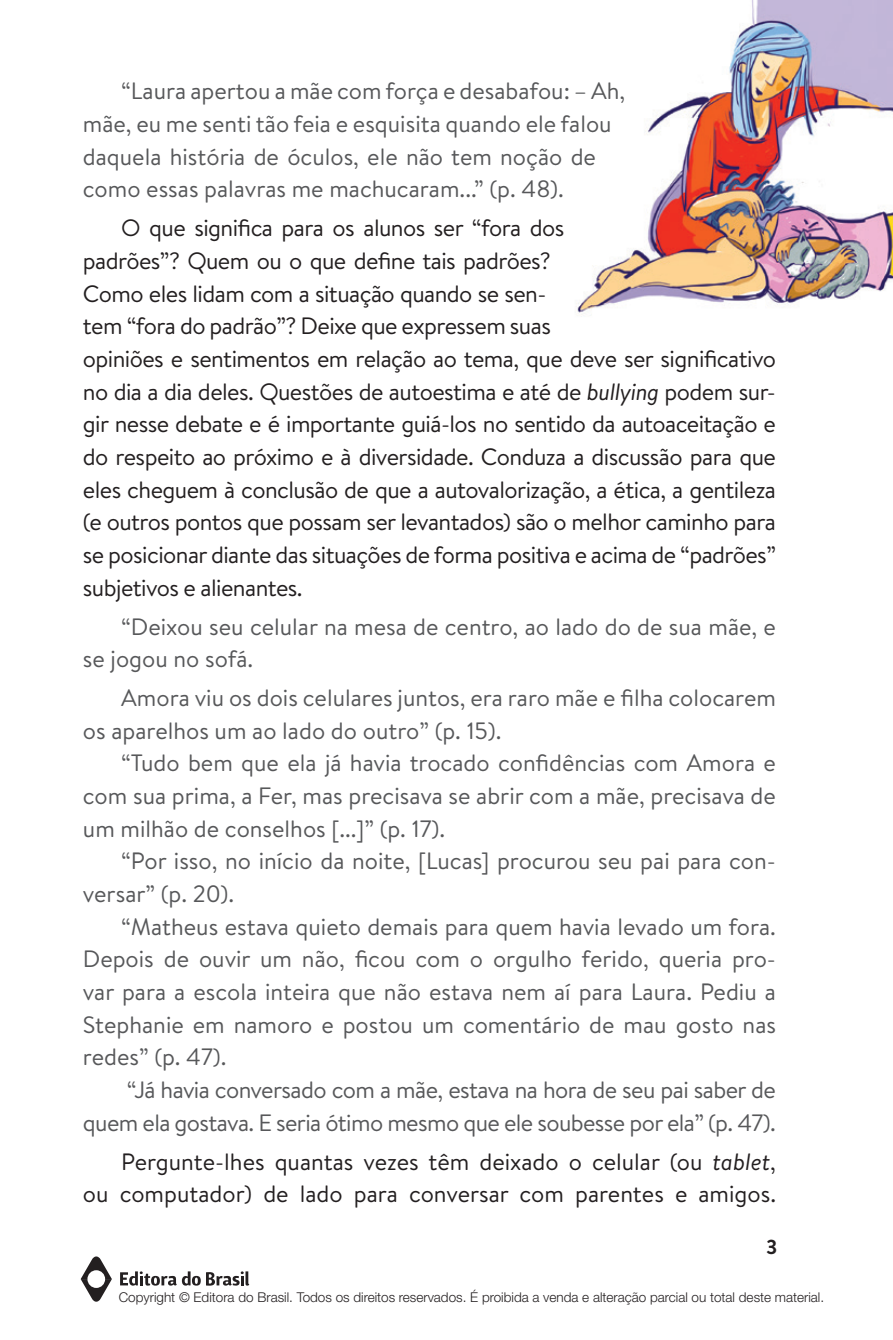
<style>
.page{position:relative;width:893px;height:1340px;background:#fff}
.page>*{position:absolute;margin:0;border:0;box-sizing:border-box;transform-origin:0 0}
.t1{font:23.62px/32.6px "Brandon Text";color:#57585a}
.t2{font:23.62px/32.6px "Brandon Text";letter-spacing:-.025em;color:#231f20}
.t3{font:23.62px/32.6px "Brandon Text";letter-spacing:-.025em;color:#57585a;text-align:right}
.t4{font:23.62px/32.6px "Brandon Text";color:#231f20;text-align:right}
.t5{font:700 20.25px "Brandon Text";color:#231f20}
.t6{font:300 13.5px "Helvetica Neue";color:#231f20}
.s1{font-style:italic}
</style>
<div class="page">
<svg style="left:120px;top:1271px;width:129px;height:14px"></svg>
<svg style="left:81px;top:1256px;width:31px;height:46px"></svg>
<img style="left:576px;top:0;width:317px;height:316px">
<p class="t1" style="left:83px;top:74px;width:544px;text-indent:38px">“Laura apertou a mãe com força e desabafou: – Ah, mãe, eu me senti tão feia e esquisita quando ele falou daquela história de óculos, ele não tem noção de como essas palavras me machucaram...” (p. 48).</p>
<p class="t2" style="left:83px;top:211px;width:695px;text-indent:38px">O que significa para os alunos ser “fora dos<br>padrões”? Quem ou o que define tais padrões?<br>Como eles lidam com a situação quando se sen-<br>tem “fora do padrão”? Deixe que expressem suas<br>opiniões e sentimentos em relação ao tema, que deve ser significativo no dia a dia deles. Questões de autoestima e até de <span class="s1">bullying</span> podem sur&shy;gir nesse debate e é importante guiá-los no sentido da autoaceitação e do respeito ao próximo e à diversidade. Conduza a discussão para que eles cheguem à conclusão de que a autovalorização, a ética, a gentileza (e outros pontos que possam ser levantados) são o melhor caminho para se posicionar diante das situações de forma positiva e acima de “padrões” subjetivos e alienantes.</p>
<p class="t1" style="left:83px;top:609px;width:695px;text-indent:38px">“Deixou seu celular na mesa de centro, ao lado do de sua mãe, e se jogou no sofá.</p>
<p class="t1" style="left:83px;top:681px;width:694px;text-indent:38px">Amora viu os dois celulares juntos, era raro mãe e filha colocarem os aparelhos um ao lado do outro” (p. 15).</p>
<p class="t1" style="left:83px;top:746px;width:694px;text-align:justify;text-indent:38px">“Tudo bem que ela já havia trocado confidências com Amora e com sua prima, a Fer, mas precisava se abrir com a mãe, precisava de um milhão de conselhos [...]” (p. 17).</p>
<p class="t1" style="left:83px;top:844px;width:694px;text-indent:38px">“Por isso, no início da noite, [Lucas] procurou seu pai para con&shy;versar” (p. 20).</p>
<p class="t1" style="left:83px;top:909px;width:695px;text-align:justify;text-indent:38px">“Matheus estava quieto demais para quem havia levado um fora.<br>Depois de ouvir um não, ficou com o orgulho ferido, queria pro&shy;var para a escola inteira que não estava nem aí para Laura. Pediu a Stephanie em namoro e postou um comentário de mau gosto nas redes” (p. 47).</p>
<p class="t3" style="left:83px;top:1072px;width:695px">“Já havia conversado com a mãe, estava na hora de seu pai saber de quem ela gostava. E seria ótimo mesmo que ele soubesse por ela” (p. 47).</p>
<p class="t4" style="left:83px;top:1144px;width:695px">Pergunte-lhes quantas vezes têm deixado o celular (ou <span class="s1">tablet</span>,<br>ou computador) de lado para conversar com parentes e amigos.</p>
<p class="t5" style="left:766px;top:1233px;width:13px">3</p>
<p class="t6" style="left:119px;top:1288px;width:707px">Copyright © Editora do Brasil. Todos os direitos reservados. É proibida a venda e alteração parcial ou total deste material.</p>
</div>
